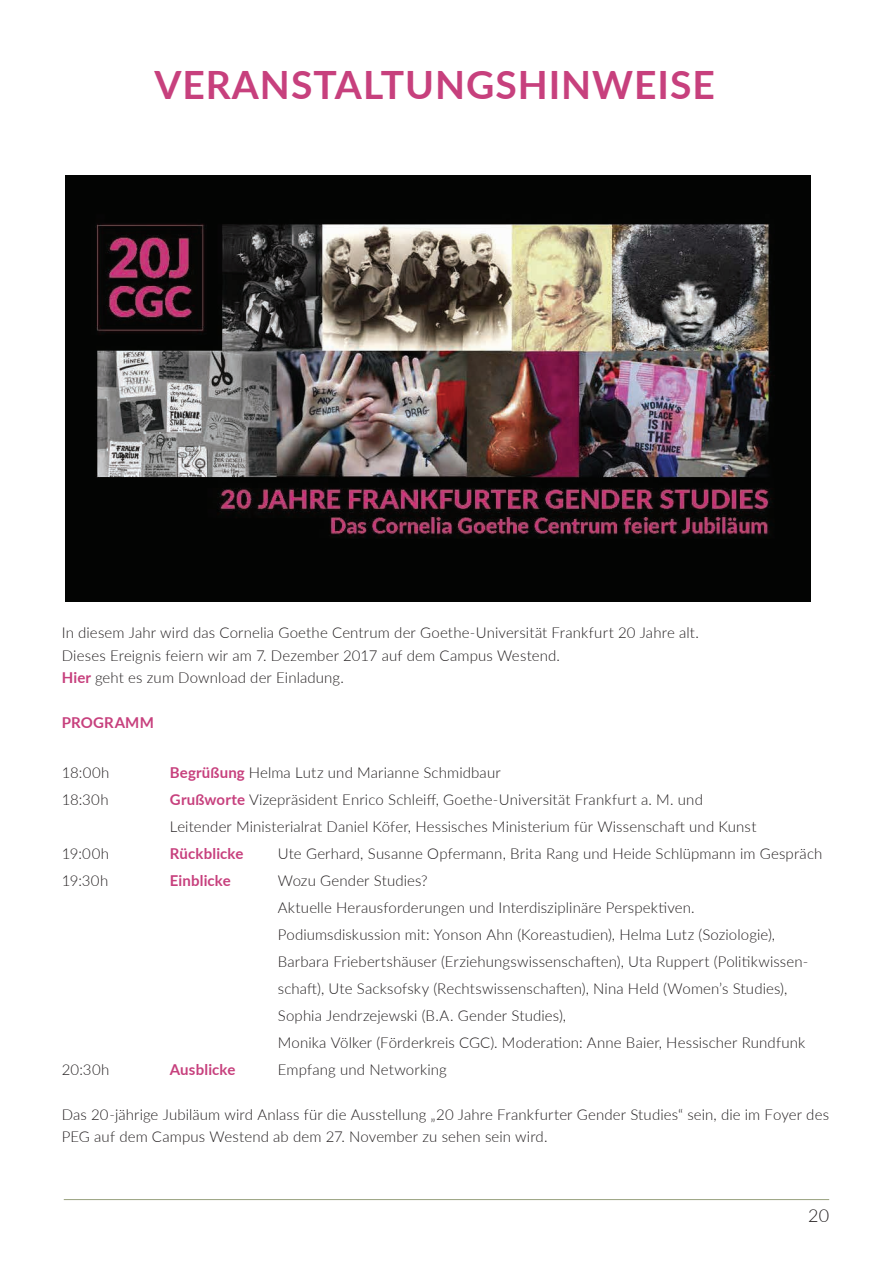
<style>
.page{position:relative;width:893px;height:1263px;background:#fff}
.page>*{position:absolute;margin:0;border:0;box-sizing:border-box;transform-origin:0 0}
.t1{font:700 39px "Lato";letter-spacing:.025em;color:#c7407d}
.t2{font:300 18px "Lato";color:#231f20}
.t3{font:300 15px/27px "Lato";letter-spacing:.01em;color:#231f20}
.t4{font:700 15px "Lato";letter-spacing:.01em;color:#c7407d}
.s1{font-weight:700;color:#c7407d}
</style>
<div class="page">
<hr style="left:64px;top:1199px;width:765px;height:1px;background:#98a17e">
<img style="left:66px;top:176px;width:744px;height:425px">
<h1 class="t1" style="left:154px;top:57px;width:562px">VERANSTALTUNGSHINWEISE</h1>
<p class="t3" style="left:62px;top:621px;width:639px;line-height:22.5px">In diesem Jahr wird das Cornelia Goethe Centrum der Goethe-Universität Frankfurt 20 Jahre alt.<br>Dieses Ereignis feiern wir am 7. Dezember 2017 auf dem Campus Westend.<br><span class="s1">Hier</span> geht es zum Download der Einladung.</p>
<p class="t4" style="left:62px;top:712px;width:94px">PROGRAMM</p>
<p class="t3" style="left:62px;top:758px;width:49px">18:00h</p>
<p class="t3" style="left:170px;top:758px;width:332px"><span class="s1">Begrüßung</span> Helma Lutz und Marianne Schmidbaur</p>
<p class="t3" style="left:62px;top:785px;width:48px">18:30h</p>
<p class="t3" style="left:170px;top:785px;width:588px"><span class="s1">Grußworte</span> Vizepräsident Enrico Schleiff, Goethe-Universität Frankfurt a. M. und<br>Leitender Ministerialrat Daniel Köfer, Hessisches Ministerium für Wissenschaft und Kunst</p>
<p class="t3" style="left:62px;top:839px;width:49px">19:00h</p>
<p class="t4" style="left:170px;top:842px;width:75px">Rückblicke</p>
<p class="t3" style="left:278px;top:839px;width:546px">Ute Gerhard, Susanne Opfermann, Brita Rang und Heide Schlüpmann im Gespräch</p>
<p class="t3" style="left:62px;top:866px;width:48px">19:30h</p>
<p class="t4" style="left:170px;top:869px;width:63px">Einblicke</p>
<p class="t3" style="left:278px;top:866px;width:532px">Wozu Gender Studies?<br>Aktuelle Herausforderungen und Interdisziplinäre Perspektiven.<br>Podiumsdiskussion mit: Yonson Ahn (Koreastudien), Helma Lutz (Soziologie), Barbara Friebertshäuser (Erziehungswissenschaften), Uta Ruppert (Politikwissen&shy;schaft), Ute Sacksofsky (Rechtswissenschaften), Nina Held (Women’s Studies), Sophia Jendrzejewski (B.A. Gender Studies),<br>Monika Völker (Förderkreis CGC). Moderation: Anne Baier, Hessischer Rundfunk</p>
<p class="t3" style="left:62px;top:1055px;width:49px">20:30h</p>
<p class="t4" style="left:170px;top:1058px;width:67px">Ausblicke</p>
<p class="t3" style="left:278px;top:1055px;width:171px">Empfang und Networking</p>
<p class="t3" style="left:62px;top:1102px;width:769px;line-height:22.5px">Das 20-jährige Jubiläum wird Anlass für die Ausstellung „20 Jahre Frankfurter Gender Studies“ sein, die im Foyer des<br>PEG auf dem Campus Westend ab dem 27. November zu sehen sein wird.</p>
<p class="t2" style="left:808px;top:1203px;width:22px">20</p>
</div>
